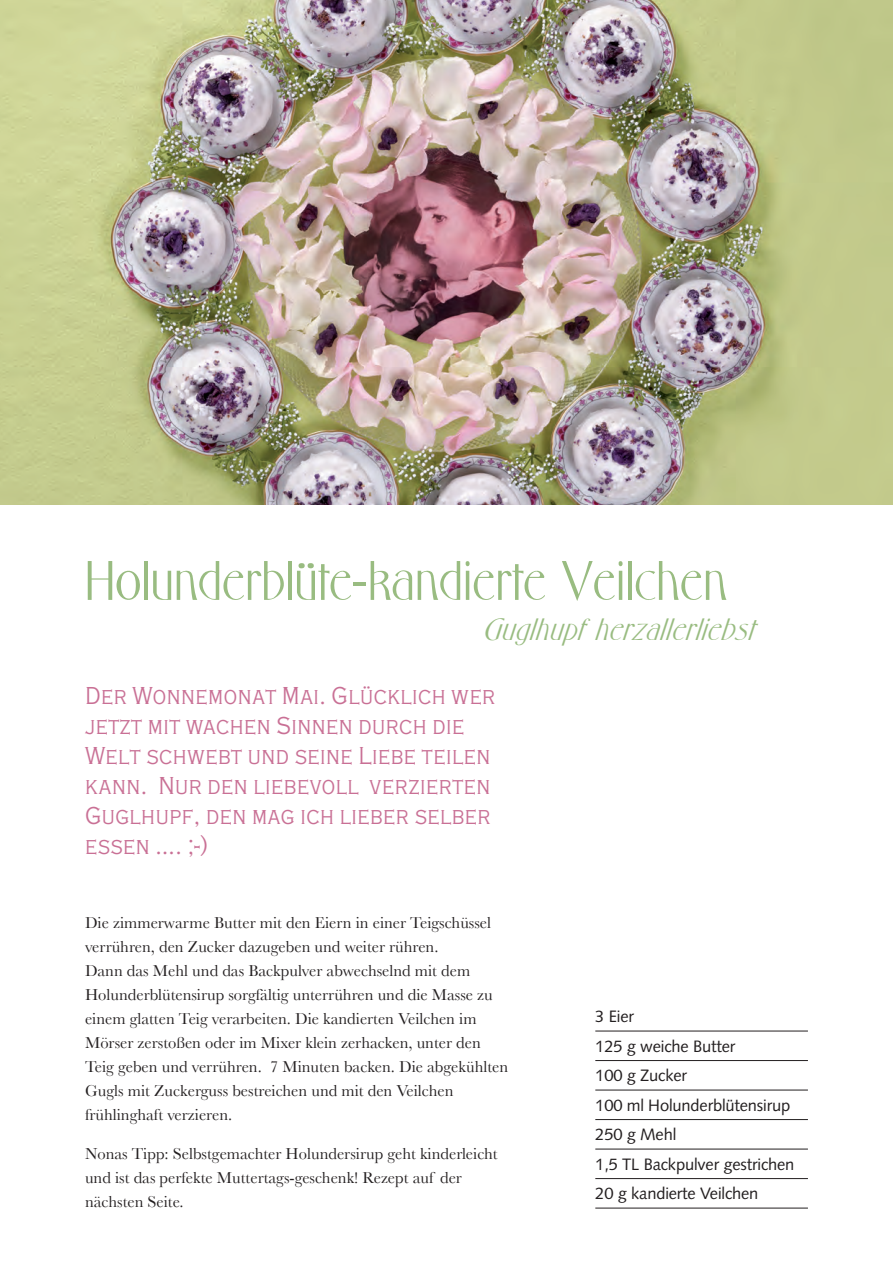
<style>
.page{position:relative;width:893px;height:1263px;background:#fff}
.page>*{position:absolute;margin:0;border:0;box-sizing:border-box;transform-origin:0 0}
.t1{font:54px "F761 Deco";color:#99bc81}
.t2{font:italic 30px "F761 Deco";color:#99bc81}
.t3{font:condensed 25.5px/30px "C795 Deco";letter-spacing:.02em;color:#c97095}
.t4{font:16.5px/24px "Baskerville";color:#231f20}
.t5{font:16.5px/29.5px "Syntax";letter-spacing:-.01em;color:#231f20}
</style>
<div class="page">
<hr style="left:595px;top:1031px;width:213px;height:1px;background:#231f20">
<hr style="left:595px;top:1060px;width:213px;height:1px;background:#231f20">
<hr style="left:595px;top:1090px;width:213px;height:1px;background:#231f20">
<hr style="left:595px;top:1119px;width:213px;height:1px;background:#231f20">
<hr style="left:595px;top:1149px;width:213px;height:1px;background:#231f20">
<hr style="left:595px;top:1178px;width:213px;height:1px;background:#231f20">
<hr style="left:595px;top:1208px;width:213px;height:1px;background:#231f20">
<img style="left:0;top:0;width:893px;height:505px">
<h1 class="t1" style="left:85px;top:550px;width:643px">Holunderblüte-kandierte Veilchen</h1>
<h2 class="t2" style="left:482px;top:612px;width:283px">Guglhupfherzallerliebst</h2>
<h3 class="t3" style="left:85px;top:682px;width:412px">Der Wonnemonat Mai. Glücklich wer jetzt mit wachen Sinnen durch die<br>Welt schwebt und seine Liebe teilen kann. Nur den liebevoll verzierten<br>Guglhupf, den mag ich lieber selber essen …. ;-)</h3>
<p class="t4" style="left:85px;top:910px;width:425px">Die zimmerwarme Butter mit den Eiern in einer Teigschüssel verrühren, den Zucker dazugeben und weiter rühren.<br>Dann das Mehl und das Backpulver abwechselnd mit dem Holunderblütensirup sorgfältig unterrühren und die Masse zu einem glatten Teig verarbeiten. Die kandierten Veilchen im Mörser zerstoßen oder im Mixer klein zerhacken, unter den Teig geben und verrühren. 7 Minuten backen. Die abgekühlten Gugls mit Zuckerguss bestreichen und mit den Veilchen frühlinghaft verzieren.</p>
<p class="t4" style="left:85px;top:1141px;width:414px">Nonas Tipp: Selbstgemachter Holundersirup geht kinderleicht und ist das perfekte Muttertags-geschenk! Rezept auf der nächsten Seite.</p>
<p class="t5" style="left:595px;top:1002px;width:201px">3 Eier<br>125 g weiche Butter<br>100 g Zucker<br>100 ml Holunderblütensirup<br>250 g Mehl<br>1,5 TL Backpulver gestrichen<br>20 g kandierte Veilchen</p>
</div>
